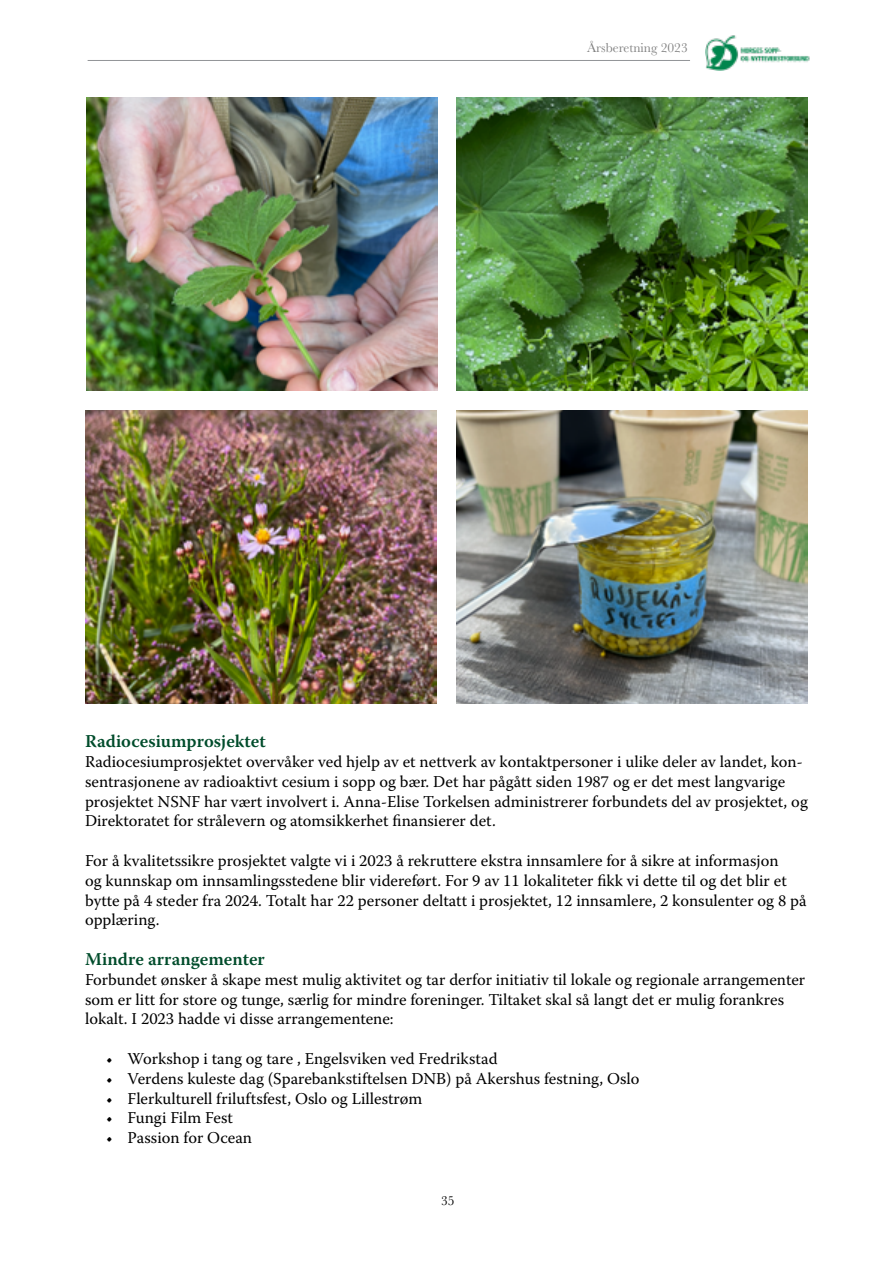
<style>
.page{position:relative;width:893px;height:1263px;background:#fff}
.page>*{position:absolute;margin:0;border:0;box-sizing:border-box;transform-origin:0 0}
.Nivå_2{font:600 18px "Warnock Pro";color:#004c2b}
.Brødtekst{font:16.5px/19.8px "Warnock Pro";color:#000}
.t1{font:13.5px "Baskerville";color:#808080}
.t2{font:13.5px "Baskerville";color:#000}
</style>
<div class="page">
<img style="left:705px;top:35px;width:105px;height:36px">
<hr style="left:88px;top:60px;width:602px;height:1px;background:#939598">
<img style="left:86px;top:98px;width:352px;height:293px">
<img style="left:85px;top:410px;width:352px;height:293px">
<img style="left:456px;top:98px;width:352px;height:293px">
<img style="left:456px;top:410px;width:352px;height:293px">
<p class="t1" style="left:587px;top:39px;width:102px">Årsberetning 2023</p>
<p class="Nivå_2" style="left:85px;top:730px;width:182px">Radiocesiumprosjektet</p>
<p class="Brødtekst" style="left:85px;top:751px;width:724px">Radiocesiumprosjektet overvåker ved hjelp av et nettverk av kontaktpersoner i ulike deler av landet, kon&shy;sentrasjonene av radioaktivt cesium i sopp og bær. Det har pågått siden 1987 og er det mest langvarige prosjektet NSNF har vært involvert i. Anna-Elise Torkelsen administrerer forbundets del av prosjektet, og Direktoratet for strålevern og atomsikkerhet finansierer det.</p>
<p class="Brødtekst" style="left:85px;top:850px;width:723px">For å kvalitetssikre prosjektet valgte vi i 2023 å rekruttere ekstra innsamlere for å sikre at informasjon<br>og kunnskap om innsamlingsstedene blir videreført. For 9 av 11 lokaliteter fikk vi dette til og det blir et bytte på 4 steder fra 2024. Totalt har 22 personer deltatt i prosjektet, 12 innsamlere, 2 konsulenter og 8 på opplæring.</p>
<p class="Nivå_2" style="left:85px;top:948px;width:181px">Mindre arrangementer</p>
<p class="Brødtekst" style="left:85px;top:969px;width:722px">Forbundet ønsker å skape mest mulig aktivitet og tar derfor initiativ til lokale og regionale arrangementer som er litt for store og tunge, særlig for mindre foreninger. Tiltaket skal så langt det er mulig forankres lokalt. I 2023 hadde vi disse arrangementene:</p>
<p class="Brødtekst" style="left:106px;top:1048px;width:393px">• Workshop i tang og tare , Engelsviken ved Fredrikstad</p>
<p class="Brødtekst" style="left:106px;top:1068px;width:535px">• Verdens kuleste dag (Sparebankstiftelsen DNB) på Akershus festning, Oslo</p>
<p class="Brødtekst" style="left:106px;top:1088px;width:318px">• Flerkulturell friluftsfest, Oslo og Lillestrøm</p>
<p class="Brødtekst" style="left:106px;top:1108px;width:128px">• Fungi Film Fest</p>
<p class="Brødtekst" style="left:106px;top:1127px;width:147px">• Passion for Ocean</p>
<p class="t2" style="left:441px;top:1192px;width:15px">35</p>
</div>
